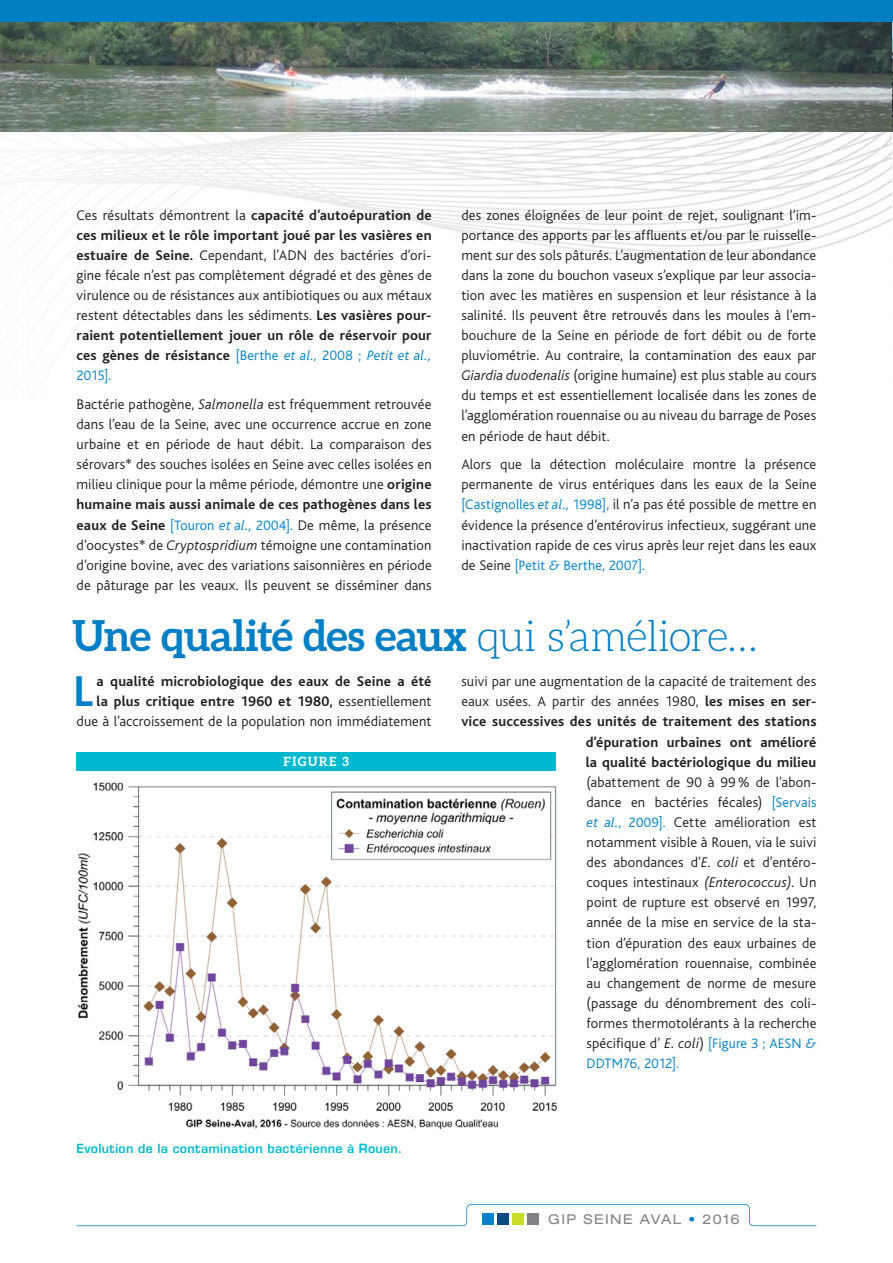
<style>
.page{position:relative;width:893px;height:1263px;background:#fff}
.page>*{position:absolute;margin:0;border:0;box-sizing:border-box;transform-origin:0 0}
.t1{font:700 45.15px "Bliss";color:#007fc4}
.t2{font:700 42.75px "Aleo";letter-spacing:-.025em;color:#007fc4}
.t3{font:300 14.7px/20.1px "Bliss";letter-spacing:.01em;color:#231f20;text-align:justify}
.t4{font:700 14.7px/20.1px "Bliss";letter-spacing:.01em;color:#231f20;text-align:right}
.t5{font:300 14.25px "Bliss";letter-spacing:.005em;color:#007fc4}
.t6{font:300 14.25px "Bliss";letter-spacing:-.02em;color:#007fc4}
.t7{font:expanded 13.5px "Helvetica Neue";letter-spacing:.105em;color:#808285}
.t8{font:700 12.75px "Aleo";letter-spacing:.105em;color:#fff}
.t9{font:600 12.3px "Eurostile LT Std";letter-spacing:.025em;color:#00b9ce}
.s1{font-weight:700}
.s2{font-size:14.25px;color:#007fc4}
.s3{font-style:italic;font-size:14.25px;color:#007fc4}
.s4{font-style:italic}
.s5{font-size:14.7px;color:#231f20}
.s6{font-weight:300}
.s7{color:#007fc4}
</style>
<div class="page">
<img style="left:0;top:21px;width:892px;height:269px">
<img style="left:892px;top:0;width:1px;height:132px">
<div style="left:0;top:0;width:893px;height:21px;background:#007fc4"></div>
<svg style="left:77px;top:1204px;width:739px;height:22px"></svg>
<div style="left:77px;top:753px;width:479px;height:18px;background:#00b9ce"></div>
<img style="left:78px;top:782px;width:479px;height:346px">
<p class="t3" style="left:77px;top:206px;width:357px">Ces résultats démontrent la <span class="s1">capacité d’autoépuration de ces milieux et le rôle important joué par les vasières en estuaire de Seine.</span> Cependant, l’ADN des bactéries d’ori&shy;gine fécale n’est pas complètement dégradé et des gènes de virulence ou de résistances aux antibiotiques ou aux métaux restent détectables dans les sédiments. <span class="s1">Les vasières pour&shy;raient potentiellement jouer un rôle de réservoir pour ces gènes de résistance</span> <span class="s2">[Berthe</span> <span class="s3">et al.,</span> <span class="s2">2008 ;</span> <span class="s3">Petit et al.,</span></p>
<p class="t5" style="left:77px;top:370px;width:36px">2015].</p>
<p class="t3" style="left:77px;top:395px;width:357px">Bactérie pathogène, <span class="s4">Salmonella</span> est fréquemment retrouvée dans l’eau de la Seine, avec une occurrence accrue en zone urbaine et en période de haut débit. La comparaison des sérovars* des souches isolées en Seine avec celles isolées en milieu clinique pour la même période, démontre une <span class="s1">origine humaine mais aussi animale de ces pathogènes dans les eaux de Seine</span> <span class="s2">[Touron</span> <span class="s3">et al.,</span> <span class="s2">2004].</span> De même, la présence d’oocystes* de <span class="s4">Cryptospridium</span> témoigne une contamination d’origine bovine, avec des variations saisonnières en période de pâturage par les veaux. Ils peuvent se disséminer dans</p>
<p class="t3" style="left:461px;top:206px;width:357px">des zones éloignées de leur point de rejet, soulignant l’im&shy;portance des apports par les affluents et/ou par le ruisselle&shy;ment sur des sols pâturés. L’augmentation de leur abondance dans la zone du bouchon vaseux s’explique par leur associa&shy;tion avec les matières en suspension et leur résistance à la salinité. Ils peuvent être retrouvés dans les moules à l’em&shy;bouchure de la Seine en période de fort débit ou de forte pluviométrie. Au contraire, la contamination des eaux par <span class="s4">Giardia duodenalis</span> (origine humaine) est plus stable au cours du temps et est essentiellement localisée dans les zones de l’agglomération rouennaise ou au niveau du barrage de Poses en période de haut débit.</p>
<p class="t3" style="left:461px;top:455px;width:357px">Alors que la détection moléculaire montre la présence permanente de virus entériques dans les eaux de la Seine <span class="s2">[Castignolles</span> <span class="s3">et al.,</span> <span class="s2">1998],</span> il n’a pas été possible de mettre en évidence la présence d’entérovirus infectieux, suggérant une inactivation rapide de ces virus après leur rejet dans les eaux</p>
<p class="t5" style="left:461px;top:559px;width:185px"><span class="s5">de Seine</span> [Petit <span class="s4">&amp;</span> Berthe, 2007].</p>
<p class="t2" style="left:72px;top:618px;width:687px">Une qualité des eaux <span class="s6">qui s’améliore…</span></p>
<p class="t1" style="left:74px;top:675px;width:21px">L</p>
<p class="t4" style="left:77px;top:673px;width:357px">a qualité microbiologique des eaux de Seine a été<br>la plus critique entre 1960 et 1980, <span class="s6">essentiellement due à l’accroissement de la population non immédiatement</span></p>
<p class="t3" style="left:461px;top:672px;width:357px;text-align:right">suivi par une augmentation de la capacité de traitement des eaux usées. A partir des années 1980, <span class="s1">les mises en ser&shy;vice successives des unités de traitement des stations d’épuration urbaines ont amélioré<br>la qualité bactériologique du milieu<br></span>(abattement de 90 à 99 % de l’abon-<br>dance en bactéries fécales) <span class="s2">[Servais<br></span><span class="s3">et al.,</span> <span class="s2">2009].</span> Cette amélioration est<br>notamment visible à Rouen, via le suivi<br>des abondances d’<span class="s4">E. coli</span> et d’entéro-<br>coques intestinaux <span class="s4">(Enterococcus).</span> Un<br>point de rupture est observé en 1997,<br>année de la mise en service de la sta-<br>tion d’épuration des eaux urbaines de<br>l’agglomération rouennaise, combinée<br>au changement de norme de mesure<br>(passage du dénombrement des coli-<br>formes thermotolérants à la recherche<br>spécifique d’ <span class="s4">E. coli</span>) <span class="s2">[Figure 3 ; AESN</span> <span class="s3">&amp;</span></p>
<p class="t6" style="left:587px;top:1057px;width:94px">DDTM76, 2012].</p>
<p class="t8" style="left:284px;top:757px;width:67px">FIGURE 3</p>
<p class="t9" style="left:77px;top:1144px;width:327px">Evolution de la contamination bactérienne à Rouen.</p>
<p class="t7" style="left:548px;top:1214px;width:193px">GIP SEINE AVAL <span class="s7">•</span> 2016</p>
</div>
